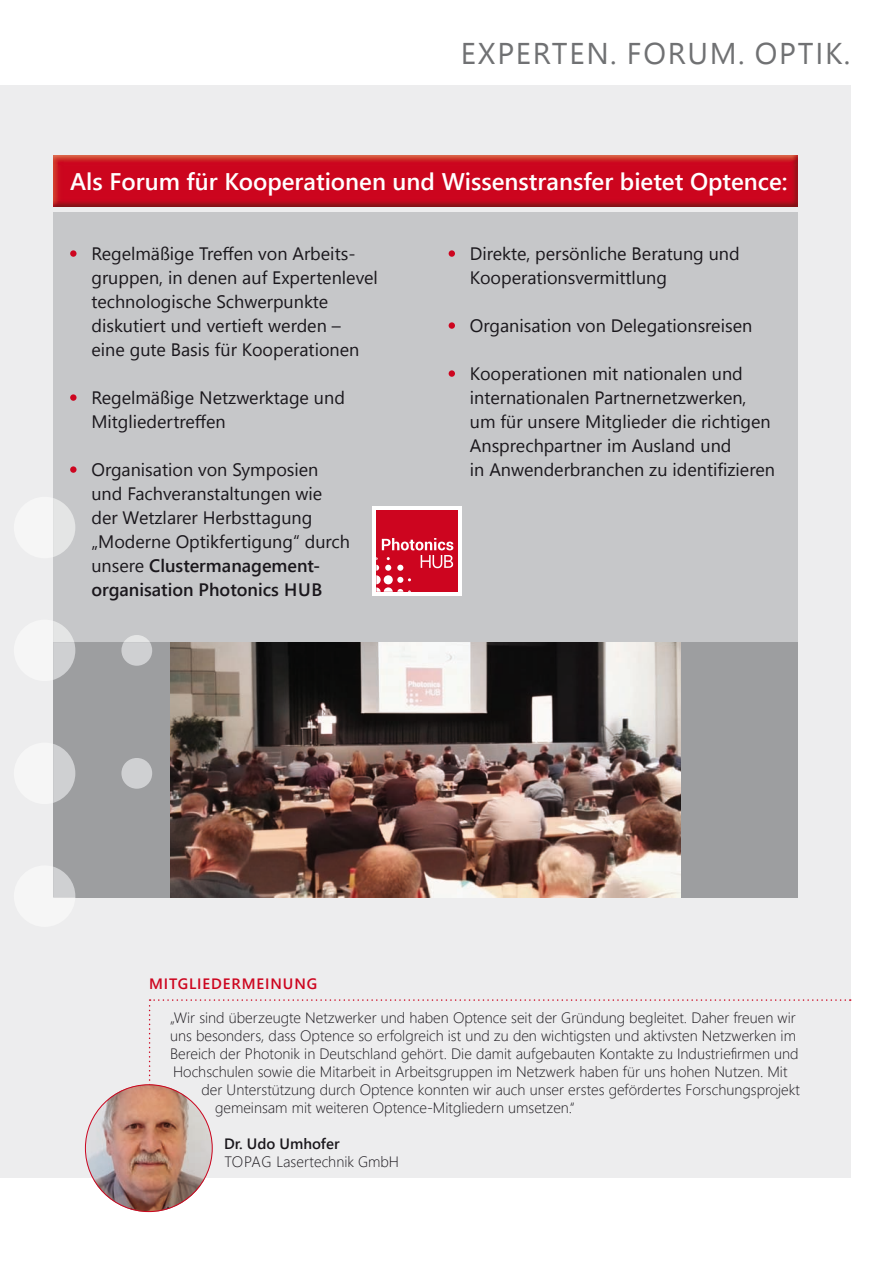
<style>
.page{position:relative;width:893px;height:1263px;background:#fff}
.page>*{position:absolute;margin:0;border:0;box-sizing:border-box;transform-origin:0 0}
.t1{font:30px "Segoe UI";letter-spacing:.06em;color:#707173}
.t2{font:600 24px "Segoe UI";color:#fff}
.t3{font:18px/24px "Segoe UI";color:#1a171c}
.t4{font:300 15px "Segoe UI";color:#1a171c}
.t5{font:600 15px "Segoe UI";letter-spacing:.06em;color:#cd051f}
.t6{font:600 15px "Segoe UI";color:#1a171c}
.s1{font-weight:600}
</style>
<div class="page">
<div style="left:0;top:85px;width:850px;height:1093px;background:#ededee"></div>
<div style="left:53px;top:213px;width:744px;height:429px;background:#c6c7c9"></div>
<img style="left:53px;top:155px;width:744px;height:51px">
<div style="left:53px;top:642px;width:744px;height:255px;background:#9d9ea0"></div>
<img style="left:170px;top:642px;width:510px;height:255px">
<div style="left:372px;top:506px;width:90px;height:90px;background:#fff"></div>
<div style="left:376px;top:510px;width:82px;height:82px;background:#cd051f"></div>
<svg style="left:376px;top:538px;width:77px;height:54px"></svg>
<svg style="left:121px;top:635px;width:31px;height:31px"></svg>
<svg style="left:53px;top:744px;width:22px;height:59px"></svg>
<svg style="left:53px;top:866px;width:22px;height:32px"></svg>
<svg style="left:53px;top:621px;width:22px;height:59px"></svg>
<svg style="left:53px;top:498px;width:22px;height:59px"></svg>
<div style="left:121px;top:758px;width:31px;height:31px;background:#cfd0d2;border-radius:50%"></div>
<svg style="left:149px;top:999px;width:702px;height:109px"></svg>
<img style="left:85px;top:1084px;width:128px;height:128px;border-radius:64px">
<div style="left:449px;top:250px;width:6px;height:7px;background:#cd051f;border-radius:50%"></div>
<div style="left:449px;top:322px;width:6px;height:7px;background:#cd051f;border-radius:50%"></div>
<div style="left:449px;top:370px;width:6px;height:7px;background:#cd051f;border-radius:50%"></div>
<div style="left:70px;top:250px;width:7px;height:7px;background:#cd051f;border-radius:50%"></div>
<div style="left:70px;top:394px;width:7px;height:7px;background:#cd051f;border-radius:50%"></div>
<div style="left:70px;top:466px;width:7px;height:7px;background:#cd051f;border-radius:50%"></div>
<h1 class="t1" style="left:461px;top:30px;width:391px">ExpErtEn. Forum. optik.</h1>
<h2 class="t2" style="left:70px;top:162px;width:719px">Als Forum für Kooperationen und Wissenstransfer bietet Optence:</h2>
<p class="t3" style="left:91px;top:241px;width:288px">Regelmäßige Treffen von Arbeits&shy;gruppen, in denen auf Expertenlevel techno logische Schwerpunkte diskutiert und vertieft werden – eine gute Basis für kooperationen</p>
<p class="t3" style="left:91px;top:385px;width:255px">regelmäßige netzwerktage und<br>Mitgliedertreffen</p>
<p class="t3" style="left:91px;top:457px;width:260px">organisation von Symposien und Fachveranstaltungen wie der Wetzlarer Herbsttagung „moderne optikfertigung“ durch unsere <span class="s1">Cluster managemen t&shy;organisation Photonics HUB</span></p>
<p class="t3" style="left:470px;top:241px;width:271px">direkte, persönliche Beratung und kooperationsvermittlung</p>
<p class="t3" style="left:470px;top:313px;width:284px">organisation von delegationsreisen</p>
<p class="t3" style="left:470px;top:361px;width:307px">kooperationen mit nationalen und internationalen partnernetzwerken, um für unsere mitglieder die richtigen Ansprechpartner im Ausland und<br>in Anwenderbranchen zu identifizieren</p>
<p class="t5" style="left:149px;top:971px;width:170px">MITGLIEDERMEINUNG</p>
<p class="t4" style="left:170px;top:1005px;width:627px">„Wir sind überzeugte Netzwerker und haben Optence seit der Gründung begleitet. Daher freuen wir</p>
<p class="t4" style="left:170px;top:1023px;width:627px">uns besonders, dass Optence so erfolgreich ist und zu den wichtigsten und aktivsten Netzwerken im</p>
<p class="t4" style="left:170px;top:1041px;width:630px">Bereich der Photonik in Deutschland gehört. Die damit aufgebauten Kontakte zu Industriefirmen und</p>
<p class="t4" style="left:173px;top:1059px;width:616px">Hochschulen sowie die Mitarbeit in Arbeitsgruppen im Netzwerk haben für uns hohen Nutzen. Mit</p>
<p class="t4" style="left:202px;top:1077px;width:600px">der Unterstützung durch Optence konnten wir auch unser erstes gefördertes Forschungsprojekt</p>
<p class="t4" style="left:215px;top:1095px;width:361px">gemeinsam mit weiteren Optence-Mitgliedern umsetzen.“</p>
<p class="t6" style="left:224px;top:1132px;width:117px">Dr. Udo Umhofer</p>
<p class="t4" style="left:224px;top:1149px;width:176px">TOPAG Lasertechnik GmbH</p>
</div>
